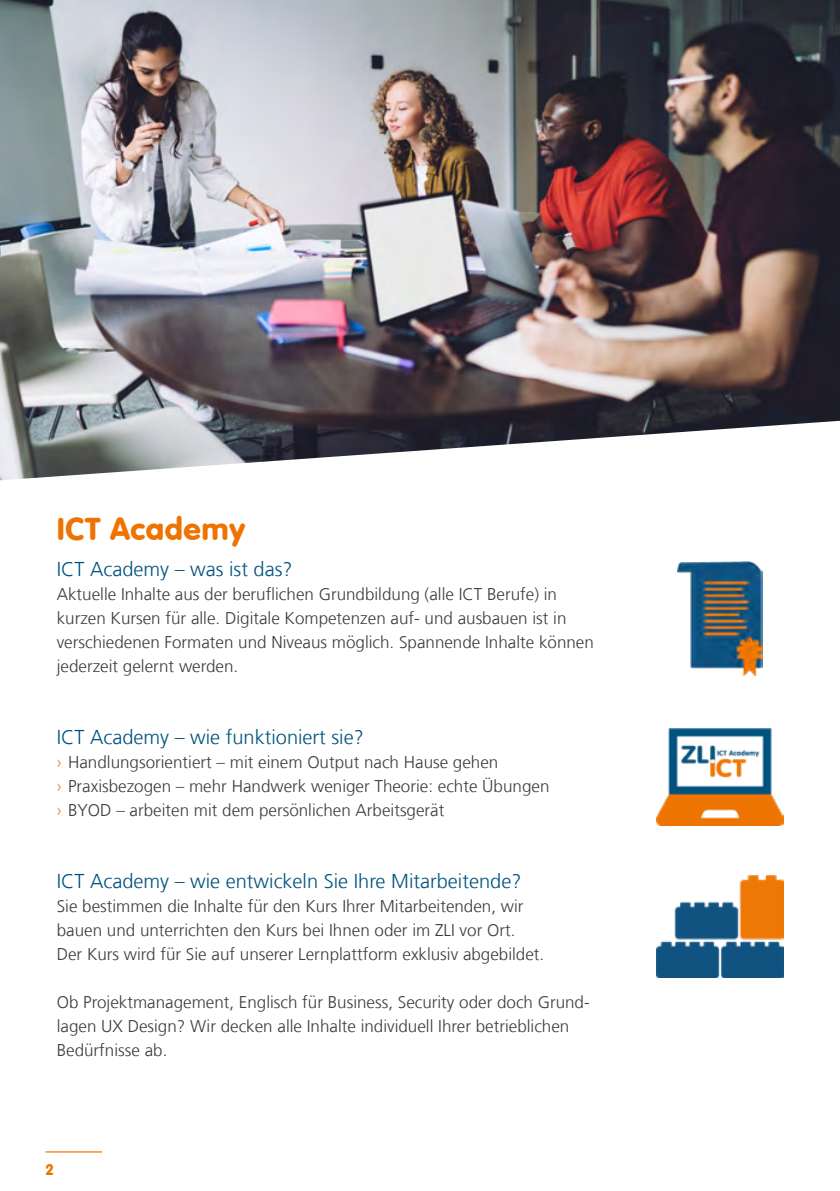
<style>
.page{position:relative;width:840px;height:1191px;background:#fff}
.page>*{position:absolute;margin:0;border:0;box-sizing:border-box;transform-origin:0 0}
.t1{font:33px "VAG Rundschrift D";letter-spacing:.015em;color:#ee7402}
.t2{font:300 20px "Frutiger LT Com";color:#00537e}
.t3{font:300 17px/24px "Frutiger LT Com";color:#3c3c3b}
.t4{font:16px "VAG Rundschrift D";color:#ee7402}
.s1{color:#f08325}
</style>
<div class="page">
<img style="left:0;top:0;width:839px;height:480px">
<img style="left:677px;top:561px;width:85px;height:114px">
<img style="left:656px;top:875px;width:126px;height:102px">
<img style="left:656px;top:728px;width:126px;height:97px">
<hr style="left:45px;top:1151px;width:57px;height:1px;background:#ee7402">
<h1 class="t1" style="left:57px;top:510px;width:190px">ICT Academy</h1>
<p class="t2" style="left:57px;top:557px;width:237px">ICT Academy – was ist das?</p>
<p class="t3" style="left:57px;top:582px;width:538px">Aktuelle Inhalte aus der beruflichen Grundbildung (alle ICT Berufe) in kurzen Kursen für alle. Digitale Kompetenzen auf- und ausbauen ist in verschiedenen Formaten und Niveaus möglich. Spannende Inhalte können jederzeit gelernt werden.</p>
<p class="t2" style="left:57px;top:725px;width:308px">ICT Academy – wie funktioniert sie?</p>
<p class="t3" style="left:57px;top:750px;width:494px"><span class="s1">›</span> Handlungsorientiert – mit einem Output nach Hause gehen<br><span class="s1">›</span> Praxisbezogen – mehr Handwerk weniger Theorie: echte Übungen <span class="s1">›</span> BYOD – arbeiten mit dem persönlichen Arbeitsgerät</p>
<p class="t2" style="left:57px;top:869px;width:466px">ICT Academy – wie entwickeln Sie Ihre Mitarbeitende?</p>
<p class="t3" style="left:57px;top:894px;width:489px">Sie bestimmen die Inhalte für den Kurs Ihrer Mitarbeitenden, wir bauen und unterrichten den Kurs bei Ihnen oder im ZLI vor Ort.<br>Der Kurs wird für Sie auf unserer Lernplattform exklusiv abgebildet.</p>
<p class="t3" style="left:57px;top:990px;width:534px">Ob Projektmanagement, Englisch für Business, Security oder doch Grund&shy;lagen UX Design? Wir decken alle Inhalte individuell Ihrer betrieblichen<br>Bedürfnisse ab.</p>
<p class="t4" style="left:45px;top:1160px;width:10px">2</p>
</div>
